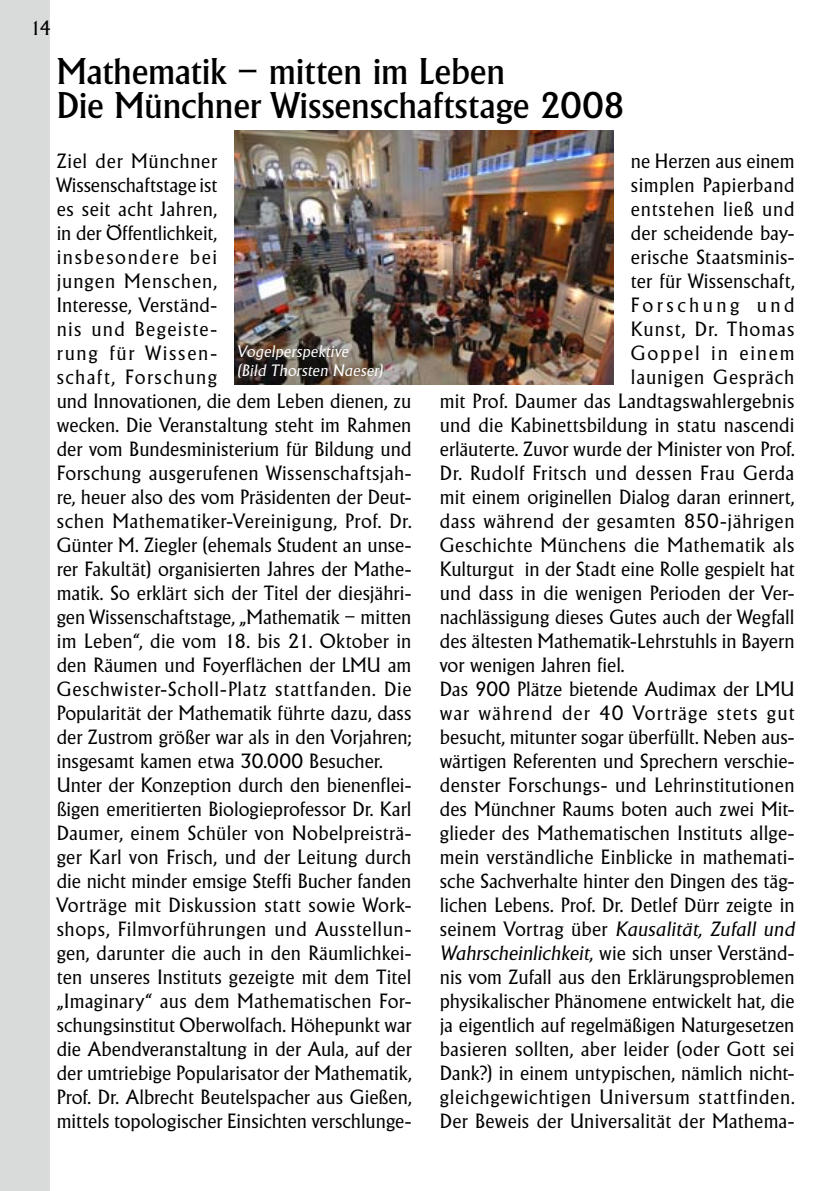
<style>
.page{position:relative;width:840px;height:1191px;background:#fff}
.page>*{position:absolute;margin:0;border:0;box-sizing:border-box;transform-origin:0 0}
.t1{font:500 36px/34px "Adelon";letter-spacing:-.005em;color:#000}
.t2{font:20px/24px "Adelon";letter-spacing:.01em;color:#000}
.t3{font:20px "Adelon";letter-spacing:.03em;color:#000}
.t4{font:20px "Adelon";letter-spacing:.055em;color:#000}
.t5{font:20px "Adelon";letter-spacing:.04em;color:#000}
.t6{font:italic 20px "Adelon";letter-spacing:.02em;color:#000}
.t7{font:20px "Adelon";letter-spacing:.045em;color:#000}
.t8{font:20px "Adelon";letter-spacing:.09em;color:#000}
.t9{font:20px "Adelon";letter-spacing:.17em;color:#000}
.t10{font:italic 16px/19.2px "Adelon";letter-spacing:.015em;color:#fff}
.s1{font-style:normal}
.s2{font-style:italic}
</style>
<div class="page">
<div style="left:0;top:0;width:50px;height:1191px;background:#d9dada"></div>
<img style="left:234px;top:130px;width:379px;height:254px">
<p class="t2" style="left:30px;top:16px;width:23px">14</p>
<h1 class="t1" style="left:57px;top:55px;width:569px">Mathematik – mitten im Leben<br>Die Münchner Wissenschaftstage 2008</h1>
<p class="t2" style="left:57px;top:149px;width:356px">Ziel der Münchner<br>Wissenschaftstage ist<br>es seit acht Jahren,<br>in der Öffentlichkeit,<br>insbesondere bei<br>jungen Menschen,<br>Interesse, Verständ-<br>nis und Begeiste-<br>rung für Wissen-<br>schaft, Forschung<br>und Innovationen, die dem Leben dienen, zu wecken. Die Veranstaltung steht im Rahmen der vom Bundesministerium für Bildung und Forschung ausgerufenen Wissenschaftsjah&shy;re, heuer also des vom Präsidenten der Deut&shy;schen Mathematiker-Vereinigung, Prof. Dr.<br>Günter M. Ziegler (ehemals Student an unse&shy;rer Fakultät) organisierten Jahres der Mathe&shy;matik. So erklärt sich der Titel der diesjähri&shy;gen Wissenschaftstage, „Mathematik – mitten im Leben“, die vom 18. bis 21. Oktober in den Räumen und Foyerflächen der LMU am Geschwister-Scholl-Platz stattfanden. Die Popularität der Mathematik führte dazu, dass der Zustrom größer war als in den Vorjahren; insgesamt kamen etwa 30.000 Besucher.<br>Unter der Konzeption durch den bienenflei&shy;ßigen emeritierten Biologieprofessor Dr. Karl Daumer, einem Schüler von Nobelpreisträ&shy;ger Karl von Frisch, und der Leitung durch die nicht minder emsige Steffi Bucher fanden Vorträge mit Diskussion statt sowie Work&shy;shops, Filmvorführungen und Ausstellun&shy;gen, darunter die auch in den Räumlichkei&shy;ten unseres Instituts gezeigte mit dem Titel „Imaginary“ aus dem Mathematischen For&shy;schungsinstitut Oberwolfach. Höhepunkt war die Abendveranstaltung in der Aula, auf der der umtriebige Popularisator der Mathematik, Prof. Dr. Albrecht Beutelspacher aus Gießen, mittels topologischer Einsichten verschlunge-</p>
<p class="t2" style="left:630px;top:149px;width:165px">ne Herzen aus einem</p>
<p class="t2" style="left:630px;top:173px;width:165px">simplen Papierband</p>
<p class="t7" style="left:630px;top:197px;width:165px">entstehen ließ und</p>
<p class="t2" style="left:630px;top:221px;width:165px">der scheidende bay-</p>
<p class="t2" style="left:630px;top:245px;width:165px">erische Staatsminis-</p>
<p class="t2" style="left:630px;top:269px;width:165px">ter für Wissenschaft,</p>
<p class="t9" style="left:630px;top:293px;width:165px">Forschung und</p>
<p class="t4" style="left:630px;top:317px;width:165px">Kunst, Dr. Thomas</p>
<p class="t8" style="left:630px;top:341px;width:165px">Goppel in einem</p>
<p class="t7" style="left:630px;top:365px;width:165px">launigen Gespräch</p>
<p class="t2" style="left:439px;top:389px;width:356px">mit Prof. Daumer das Landtagswahlergebnis</p>
<p class="t2" style="left:439px;top:413px;width:356px">und die Kabinettsbildung in statu nascendi</p>
<p class="t2" style="left:439px;top:437px;width:356px">erläuterte. Zuvor wurde der Minister von Prof.</p>
<p class="t3" style="left:439px;top:461px;width:356px">Dr. Rudolf Fritsch und dessen Frau Gerda</p>
<p class="t2" style="left:439px;top:485px;width:356px">mit einem originellen Dialog daran erinnert,</p>
<p class="t3" style="left:439px;top:509px;width:356px">dass während der gesamten 850-jährigen</p>
<p class="t2" style="left:439px;top:533px;width:356px">Geschichte Münchens die Mathematik als</p>
<p class="t2" style="left:439px;top:557px;width:356px">Kulturgut in der Stadt eine Rolle gespielt hat</p>
<p class="t2" style="left:439px;top:581px;width:356px">und dass in die wenigen Perioden der Ver-</p>
<p class="t2" style="left:439px;top:605px;width:356px">nachlässigung dieses Gutes auch der Wegfall</p>
<p class="t2" style="left:439px;top:629px;width:356px">des ältesten Mathematik-Lehrstuhls in Bayern</p>
<p class="t2" style="left:439px;top:653px;width:186px">vor wenigen Jahren fiel.</p>
<p class="t2" style="left:439px;top:677px;width:356px">Das 900 Plätze bietende Audimax der LMU</p>
<p class="t4" style="left:439px;top:701px;width:356px">war während der 40 Vorträge stets gut</p>
<p class="t2" style="left:439px;top:725px;width:356px">besucht, mitunter sogar überfüllt. Neben aus-</p>
<p class="t2" style="left:439px;top:749px;width:356px">wärtigen Referenten und Sprechern verschie-</p>
<p class="t2" style="left:439px;top:773px;width:356px">denster Forschungs- und Lehrinstitutionen</p>
<p class="t2" style="left:439px;top:797px;width:356px">des Münchner Raums boten auch zwei Mit-</p>
<p class="t2" style="left:439px;top:821px;width:356px">glieder des Mathematischen Instituts allge-</p>
<p class="t2" style="left:439px;top:845px;width:356px">mein verständliche Einblicke in mathemati-</p>
<p class="t2" style="left:439px;top:869px;width:356px">sche Sachverhalte hinter den Dingen des täg-</p>
<p class="t2" style="left:439px;top:893px;width:356px">lichen Lebens. Prof. Dr. Detlef Dürr zeigte in</p>
<p class="t6" style="left:439px;top:917px;width:356px"><span class="s1">seinem Vortrag über</span> Kausalität, Zufall und</p>
<p class="t2" style="left:439px;top:941px;width:356px"><span class="s2">Wahrscheinlichkeit</span>, wie sich unser Verständ-</p>
<p class="t2" style="left:439px;top:965px;width:356px">nis vom Zufall aus den Erklärungsproblemen</p>
<p class="t2" style="left:439px;top:989px;width:356px">physikalischer Phänomene entwickelt hat, die</p>
<p class="t2" style="left:439px;top:1013px;width:356px">ja eigentlich auf regelmäßigen Naturgesetzen</p>
<p class="t2" style="left:439px;top:1037px;width:356px">basieren sollten, aber leider (oder Gott sei</p>
<p class="t2" style="left:439px;top:1061px;width:356px">Dank?) in einem untypischen, nämlich nicht-</p>
<p class="t5" style="left:439px;top:1085px;width:356px">gleichgewichtigen Universum stattfinden.</p>
<p class="t2" style="left:439px;top:1109px;width:356px">Der Beweis der Universalität der Mathema-</p>
<p class="t10" style="left:237px;top:341px;width:147px">Vogelperspektive<br>(Bild Thorsten Naeser)</p>
</div>
